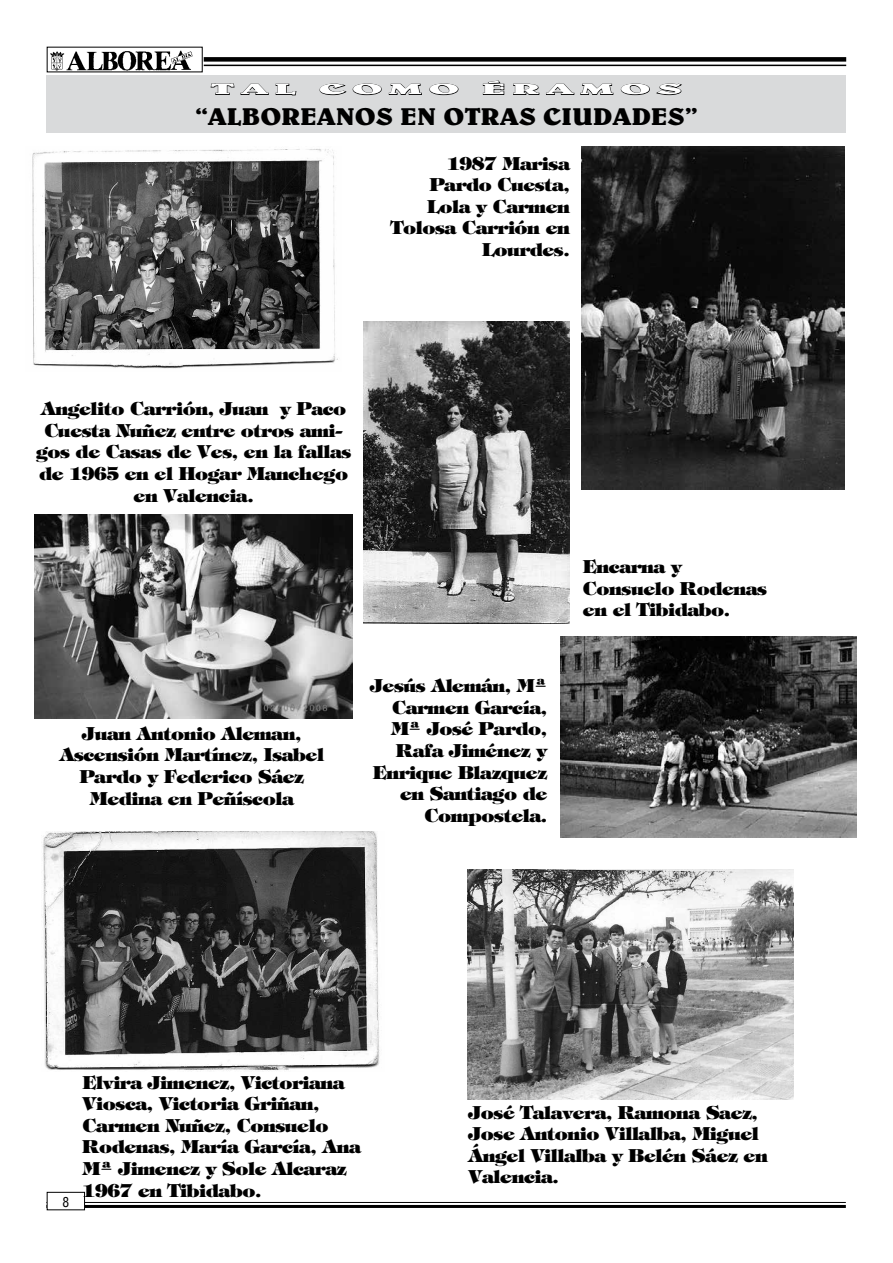
<style>
.page{position:relative;width:893px;height:1263px;background:#fff}
.page>*{position:absolute;margin:0;border:0;box-sizing:border-box;transform-origin:0 0}
.t1{font:700 24.45px "Belwe";color:#000;scale:1.1 1}
.t2{font:800 18px/21.6px "Tiffany";letter-spacing:-.02em;color:#000}
.t3{font:700 14.85px "Belwe";letter-spacing:.15em;color:#fff;scale:2.67 1}
.t4{font:condensed 13.5px "Helvetica";color:#000}
</style>
<div class="page">
<hr style="left:46px;top:1202px;width:800px;height:1px;background:#000">
<hr style="left:46px;top:1205px;width:800px;height:3px;background:#000">
<img style="left:50px;top:50px;width:143px;height:20px">
<div style="left:204px;top:57px;width:642px;height:5px;background:#000"></div>
<hr style="left:204px;top:65px;width:642px;height:1px;background:#000">
<div style="left:47px;top:1192px;width:38px;height:18px;background:#fff"></div>
<div style="left:47px;top:1192px;width:38px;height:18px;border:1px solid #000"></div>
<div style="left:47px;top:76px;width:799px;height:57px;background:#d9dadb"></div>
<svg style="left:211px;top:83px;width:23px;height:12px"></svg>
<svg style="left:240px;top:84px;width:29px;height:11px"></svg>
<svg style="left:276px;top:84px;width:20px;height:11px"></svg>
<svg style="left:319px;top:83px;width:28px;height:12px"></svg>
<svg style="left:353px;top:83px;width:29px;height:12px"></svg>
<svg style="left:389px;top:84px;width:33px;height:11px"></svg>
<svg style="left:429px;top:83px;width:29px;height:12px"></svg>
<svg style="left:483px;top:81px;width:21px;height:14px"></svg>
<svg style="left:513px;top:84px;width:26px;height:11px"></svg>
<svg style="left:546px;top:84px;width:28px;height:11px"></svg>
<svg style="left:580px;top:84px;width:33px;height:11px"></svg>
<svg style="left:621px;top:83px;width:29px;height:12px"></svg>
<svg style="left:656px;top:83px;width:26px;height:12px"></svg>
<img style="left:363px;top:321px;width:207px;height:302px">
<img style="left:561px;top:637px;width:296px;height:201px">
<img style="left:34px;top:514px;width:319px;height:204px">
<img style="left:42px;top:831px;width:338px;height:240px">
<img style="left:468px;top:869px;width:325px;height:230px">
<img style="left:581px;top:147px;width:264px;height:342px">
<img style="left:32px;top:149px;width:306px;height:220px">
<p class="t3" style="left:210px;top:80px;width:34px">TAL</p>
<p class="t3" style="left:319px;top:80px;width:54px">COMO</p>
<p class="t3" style="left:482px;top:80px;width:77px">ÉRAMOS</p>
<h1 class="t1" style="left:195px;top:102px;width:458px">“ALBOREANOS EN OTRAS CIUDADES”</h1>
<p class="t2" style="left:391px;top:152px;width:181px;text-align:right">1987 Marisa<br>Pardo Cuesta,<br>Lola y Carmen<br>Tolosa Carrión en<br>Lourdes.</p>
<p class="t2" style="left:36px;top:398px;width:317px;text-align:center">Angelito Carrión, Juan y Paco<br>Cuesta Nuñez entre otros ami&shy;gos de Casas de Ves, en la fallas de 1965 en el Hogar Manchego en Valencia.</p>
<p class="t2" style="left:60px;top:722px;width:266px;text-align:center">Juan Antonio Aleman,<br>Ascensión Martínez, Isabel<br>Pardo y Federico Sáez<br>Medina en Peñíscola</p>
<p class="t2" style="left:370px;top:675px;width:178px;text-align:right">Jesús Alemán, Mª<br>Carmen García,<br>Mª José Pardo,<br>Rafa Jiménez y<br>Enrique Blazquez en Santiago de<br>Compostela.</p>
<p class="t2" style="left:583px;top:556px;width:186px">Encarna y<br>Consuelo Rodenas en el Tibidabo.</p>
<p class="t4" style="left:62px;top:1193px;width:8px">8</p>
<p class="t2" style="left:83px;top:1071px;width:280px">Elvira Jimenez, Victoriana<br>Viosca, Victoria Griñan,<br>Carmen Nuñez, Consuelo<br>Rodenas, María García, Ana<br>Mª Jimenez y Sole Alcaraz<br>1967 en Tibidabo.</p>
<p class="t2" style="left:468px;top:1101px;width:301px">José Talavera, Ramona Saez,<br>Jose Antonio Villalba, Miguel<br>Ángel Villalba y Belén Sáez en<br>Valencia.</p>
</div>
